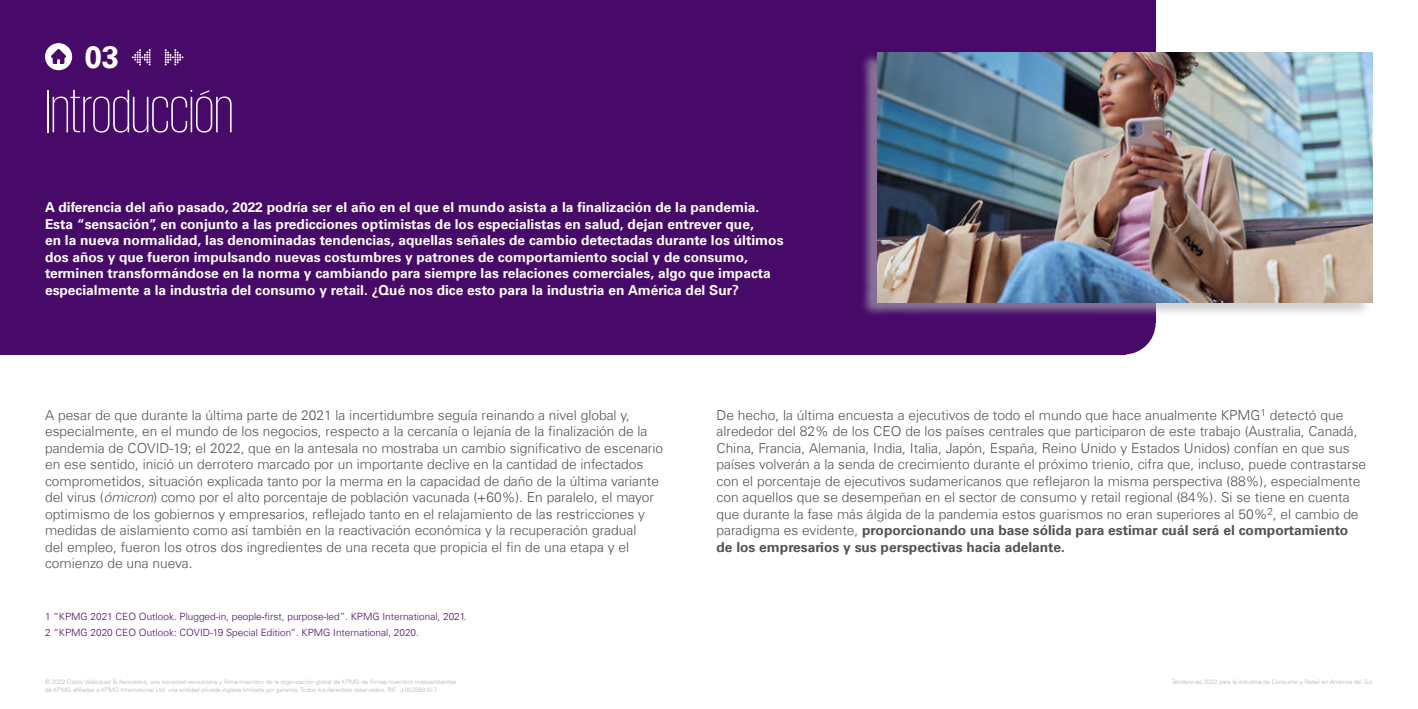
<style>
.page{position:relative;width:1418px;height:709px;background:#fff}
.page>*{position:absolute;margin:0;border:0;box-sizing:border-box;transform-origin:0 0}
.t1{font:200 62.5px "KPMG";color:#fff}
.t2{font:700 31.25px "Universfor KPMG";color:#fff}
.t3{font:300 13.75px/16.5px "Universfor KPMG";color:#515254}
.t4{font:700 13.75px/16.5px "Universfor KPMG";color:#fff}
.t5{font:300 10px/16.5px "Universfor KPMG";color:#470a68}
.t6{font:300 6.25px/7.5px "Univers 45";letter-spacing:-.01em;color:#b1b4b6}
.s1{font-style:italic}
.s2{font-weight:700}
</style>
<div class="page">
<div style="left:0;top:0;width:1125px;height:354px;background:#470a68"></div>
<svg style="left:45px;top:43px;width:27px;height:27px"></svg>
<svg style="left:165px;top:49px;width:18px;height:16px"></svg>
<svg style="left:132px;top:49px;width:19px;height:16px"></svg>
<div style="left:1092px;top:291px;width:63px;height:63px;background:#470a68;border-radius:50%"></div>
<div style="left:1094px;top:0;width:61px;height:323px;background:#470a68"></div>
<div style="left:861px;top:53px;width:509px;height:264px;background:#b1b4b6;opacity:.6"></div>
<img style="left:877px;top:52px;width:495px;height:250px">
<h2 class="t2" style="left:84px;top:39px;width:36px">03</h2>
<h1 class="t1" style="left:45px;top:81px;width:190px">Introducción</h1>
<p class="t4" style="left:45px;top:199px;width:740px">A diferencia del año pasado, 2022 podría ser el año en el que el mundo asista a la finalización de la pandemia.<br>Esta “sensación”, en conjunto a las predicciones optimistas de los especialistas en salud, dejan entrever que,<br>en la nueva normalidad, las denominadas tendencias, aquellas señales de cambio detectadas durante los últimos dos años y que fueron impulsando nuevas costumbres y patrones de comportamiento social y de consumo, terminen transformándose en la norma y cambiando para siempre las relaciones comerciales, algo que impacta especialmente a la industria del consumo y retail. ¿Qué nos dice esto para la industria en América del Sur?</p>
<p class="t3" style="left:45px;top:406px;width:619px">A pesar de que durante la última parte de 2021 la incertidumbre seguía reinando a nivel global y, especialmente, en el mundo de los negocios, respecto a la cercanía o lejanía de la finalización de la pandemia de COVID-19; el 2022, que en la antesala no mostraba un cambio significativo de escenario en ese sentido, inició un derrotero marcado por un importante declive en la cantidad de infectados comprometidos, situación explicada tanto por la merma en la capacidad de daño de la última variante del virus (<span class="s1">ómicron</span>) como por el alto porcentaje de población vacunada (+60%). En paralelo, el mayor optimismo de los gobiernos y empresarios, reflejado tanto en el relajamiento de las restricciones y medidas de aislamiento como así también en la reactivación económica y la recuperación gradual<br>del empleo, fueron los otros dos ingredientes de una receta que propicia el fin de una etapa y el comienzo de una nueva.</p>
<p class="t3" style="left:716px;top:406px;width:651px">De hecho, la última encuesta a ejecutivos de todo el mundo que hace anualmente KPMG<sup>1</sup> detectó que alrededor del 82% de los CEO de los países centrales que participaron de este trabajo (Australia, Canadá, China, Francia, Alemania, India, Italia, Japón, España, Reino Unido y Estados Unidos) confían en que sus países volverán a la senda de crecimiento durante el próximo trienio, cifra que, incluso, puede contrastarse con el porcentaje de ejecutivos sudamericanos que reflejaron la misma perspectiva (88%), especialmente con aquellos que se desempeñan en el sector de consumo y retail regional (84%). Si se tiene en cuenta que durante la fase más álgida de la pandemia estos guarismos no eran superiores al 50%<sup>2</sup>, el cambio de paradigma es evidente, <span class="s2">proporcionando una base sólida para estimar cuál será el comportamiento de los empresarios y sus perspectivas hacia adelante.</span></p>
<p class="t5" style="left:45px;top:608px;width:423px">1 “KPMG 2021 CEO Outlook. Plugged-in, people-first, purpose-led”. KPMG International, 2021.<br>2 “KPMG 2020 CEO Outlook: COVID-19 Special Edition”. KPMG International, 2020.</p>
<p class="t6" style="left:45px;top:678px;width:413px">© 2022 Ostos Velázquez &amp; Asociados, una sociedad venezolana y firma miembro de la organización global de KPMG de firmas miembro independientes de KPMG afiliadas a KPMG International Ltd, una entidad privada inglesa limitada por garantía. Todos los derechos reservados. RIF: J-00256910-7.</p>
<p class="t6" style="left:1171px;top:678px;width:203px">Tendencias 2022 para la industria de Consumo y Retail en América del Sur</p>
</div>
